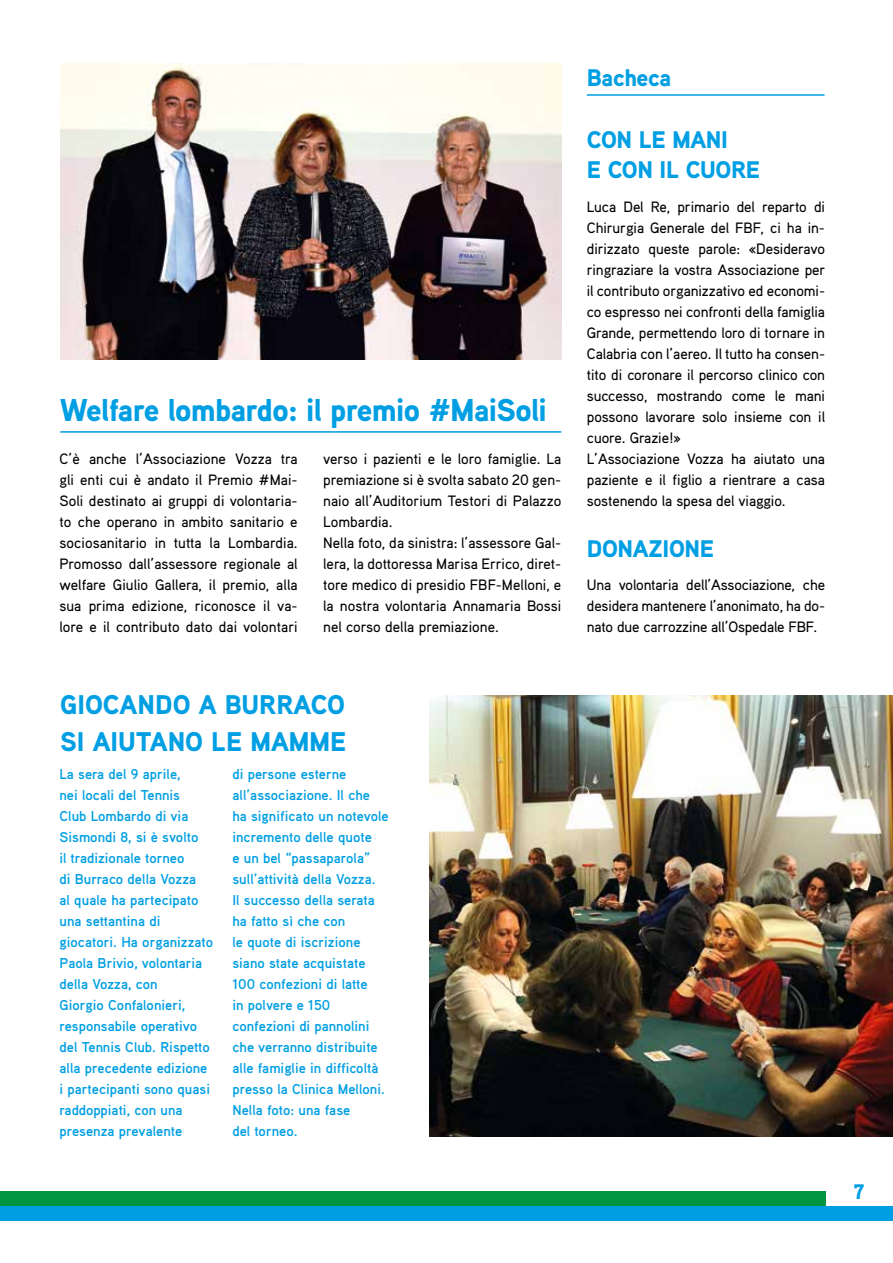
<style>
.page{position:relative;width:893px;height:1263px;background:#fff}
.page>*{position:absolute;margin:0;border:0;box-sizing:border-box;transform-origin:0 0}
.t1{font:900 31.5px "Aaux Pro";letter-spacing:-.02em;color:#009fe3}
.t2{font:900 27px/37.5px "Aaux Pro";color:#009fe3}
.t3{font:900 24px/30px "Aaux Pro";letter-spacing:-.015em;color:#009fe3}
.t4{font:900 21px "Aaux Pro";color:#009fe3}
.t5{font:500 15px/21px "Aaux Pro";letter-spacing:-.005em;color:#000;text-align:justify}
.t6{font:700 14.25px/21px "Aaux Pro";color:#009fe3}
</style>
<div class="page">
<div style="left:0;top:1206px;width:893px;height:15px;background:#009fe3"></div>
<div style="left:0;top:1191px;width:825px;height:15px;background:#009641"></div>
<img style="left:60px;top:64px;width:501px;height:295px">
<hr style="left:60px;top:431px;width:501px;height:2px;background:#009fe3">
<hr style="left:587px;top:94px;width:238px;height:2px;background:#009fe3">
<img style="left:429px;top:695px;width:464px;height:441px">
<h1 class="t1" style="left:60px;top:390px;width:488px">Welfare lombardo: il premio #MaiSoli</h1>
<p class="t5" style="left:60px;top:448px;width:240px">C’è anche l’Associazione Vozza tra gli enti cui è andato il Premio #Mai-Soli destinato ai gruppi di volontaria&shy;to che operano in ambito sanitario e sociosanitario in tutta la Lombardia.<br>Promosso dall’assessore regionale al welfare Giulio Gallera, il premio, alla sua prima edizione, riconosce il va&shy;lore e il contributo dato dai volontari</p>
<p class="t5" style="left:323px;top:448px;width:240px;text-align:left">verso i pazienti e le loro famiglie. La premiazione si è svolta sabato 20 gen&shy;naio all’Auditorium Testori di Palazzo Lombardia.<br>Nella foto, da sinistra: l’assessore Gal&shy;lera, la dottoressa Marisa Errico, diret&shy;tore medico di presidio FBF-Melloni, e la nostra volontaria Annamaria Bossi nel corso della premiazione.</p>
<h2 class="t2" style="left:60px;top:684px;width:288px">GIOCANDO A BURRACO<br>SI AIUTANO LE MAMME</h2>
<p class="t6" style="left:232px;top:763px;width:158px">di persone esterne all’associazione. Il che<br>ha significato un notevole incremento delle quote<br>e un bel “passaparola” sull’attività della Vozza.<br>Il successo della serata ha fatto sì che con<br>le quote di iscrizione siano state acquistate<br>100 confezioni di latte<br>in polvere e 150 confezioni di pannolini che verranno distribuite alle famiglie in difficoltà presso la Clinica Melloni.<br>Nella foto: una fase<br>del torneo.</p>
<p class="t6" style="left:60px;top:763px;width:155px">La sera del 9 aprile,<br>nei locali del Tennis<br>Club Lombardo di via<br>Sismondi 8, si è svolto<br>il tradizionale torneo<br>di Burraco della Vozza<br>al quale ha partecipato una settantina di giocatori. Ha organizzato<br>Paola Brivio, volontaria della Vozza, con<br>Giorgio Confalonieri, responsabile operativo del Tennis Club. Rispetto alla precedente edizione i partecipanti sono quasi raddoppiati, con una presenza prevalente</p>
<h3 class="t3" style="left:587px;top:62px;width:86px">Bacheca</h3>
<h3 class="t3" style="left:587px;top:123px;width:175px">CON LE MANI<br>E CON IL CUORE</h3>
<p class="t5" style="left:587px;top:196px;width:240px;text-align:left">Luca Del Re, primario del reparto di Chirurgia Generale del FBF, ci ha in&shy;dirizzato queste parole: «Desideravo ringraziare la vostra Associazione per il contributo organizzativo ed economi&shy;co espresso nei confronti della famiglia Grande, permettendo loro di tornare in Calabria con l’aereo. Il tutto ha consen&shy;tito di coronare il percorso clinico con successo, mostrando come le mani possono lavorare solo insieme con il cuore. Grazie!»<br>L’Associazione Vozza ha aiutato una paziente e il figlio a rientrare a casa sostenendo la spesa del viaggio.</p>
<h3 class="t3" style="left:587px;top:533px;width:129px">DONAZIONE</h3>
<p class="t5" style="left:587px;top:574px;width:240px">Una volontaria dell’Associazione, che desidera mantenere l’anonimato, ha do&shy;nato due carrozzine all’Ospedale FBF.</p>
<h3 class="t4" style="left:854px;top:1178px;width:12px">7</h3>
</div>
